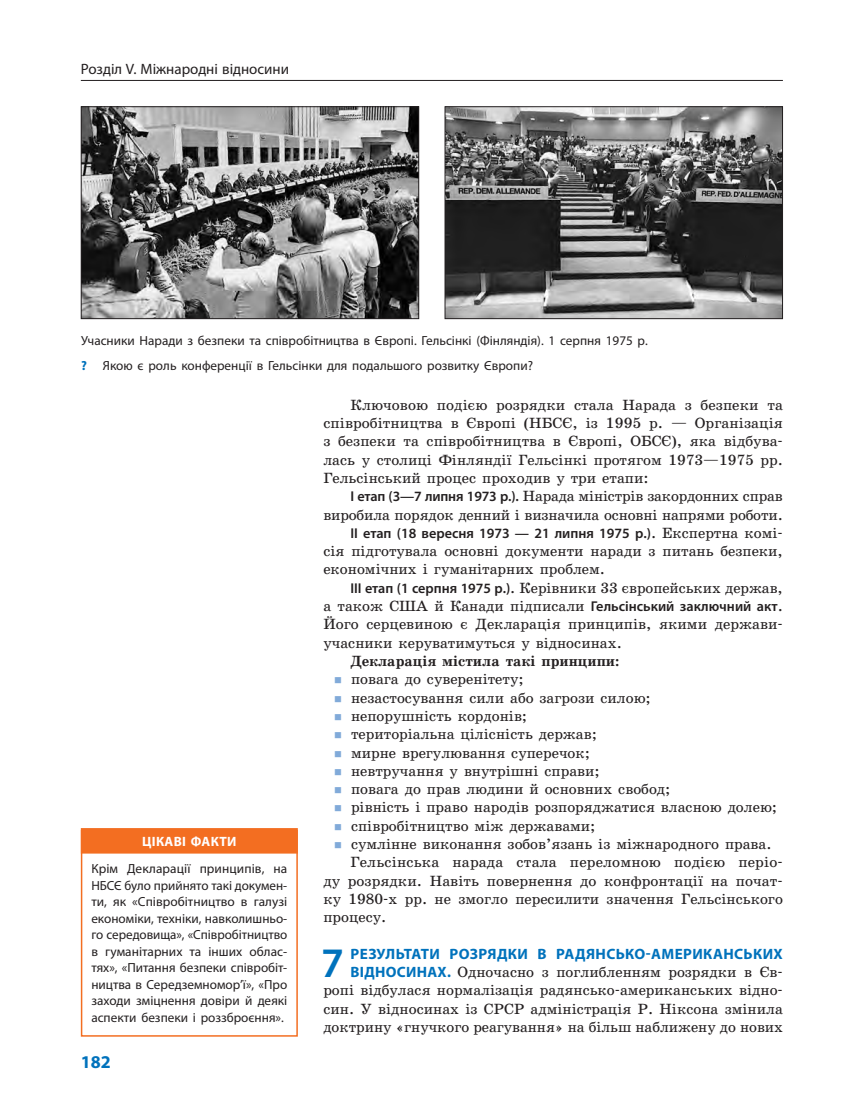
<style>
.page{position:relative;width:851px;height:1106px;background:#fff}
.page>*{position:absolute;margin:0;border:0;box-sizing:border-box;transform-origin:0 0}
.t1{font:600 42.15px "Myriad Pro";color:#0072bc}
.t2{font:700 18px "Myriad Pro";color:#0072bc}
.t3{font:15px/18.3px "School Book C";color:#231f20;text-align:justify}
.t4{font:700 15px "Myriad Pro";letter-spacing:.085em;color:#0072bc}
.t5{font:700 15px "School Book C";color:#231f20}
.t6{font:15px "Myriad Pro";color:#231f20}
.t7{font:600 14.25px "Myriad Pro";color:#231f20}
.t8{font:700 13.5px "Myriad Pro";letter-spacing:.065em;color:#fff}
.t9{font:13.2px/16.5px "Myriad Pro";color:#231f20;text-align:justify}
.s1{font-weight:700;color:#0072bc}
.s2{font-family:"Myriad Pro";font-weight:600;font-size:14.25px}
.s3{font-family:"School Book C";font-weight:400;font-size:15px}
.s4{font-family:"Myriad Pro";font-weight:700;color:#0072bc}
</style>
<div class="page">
<hr style="left:81px;top:80px;width:701px;height:1px;background:#231f20">
<div style="left:81px;top:828px;width:217px;height:25px;background:#f36e21"></div>
<div style="left:81px;top:830px;width:217px;height:206px;border:2px solid #f36e21"></div>
<img style="left:83px;top:108px;width:334px;height:209px">
<div style="left:81px;top:106px;width:338px;height:213px;border:1px solid #231f20"></div>
<img style="left:446px;top:108px;width:334px;height:209px">
<div style="left:444px;top:106px;width:338px;height:213px;border:1px solid #231f20"></div>
<p class="t6" style="left:81px;top:60px;width:210px">Розділ V. Міжнародні відносини</p>
<p class="t9" style="left:81px;top:328px;width:568px;line-height:25px">Учасники Наради з безпеки та співробітництва в Європі. Гельсінкі (Фінляндія). 1 серпня 1975 р. <span class="s1">?</span> Якою є роль конференції в Гельсінки для подальшого розвитку Європи?</p>
<p class="t8" style="left:142px;top:832px;width:96px">Цікаві факти</p>
<p class="t9" style="left:91px;top:860px;width:197px">Крім Декларації принципів, на НБСЄ було прийнято такі докумен&shy;ти, як «Співробітництво в галузі економіки, техніки, навколишньо&shy;го середовища», «Співробітництво в гуманітарних та інших облас&shy;тях», «Питання безпеки співробіт&shy;ництва в Середземномор’ї», «Про заходи зміцнення довіри й деякі аспекти безпеки і роззброєння».</p>
<p class="t2" style="left:81px;top:1049px;width:31px">182</p>
<p class="t3" style="left:323px;top:395px;width:461px;text-indent:27px">Ключовою подією розрядки стала Нарада з безпеки та співробітництва в Європі (НБСЄ, із 1995 р. — Організація з безпеки та співробітництва в Європі, ОБСЄ), яка відбува&shy;лась у столиці Фінляндії Гельсінкі протягом 1973—1975 рр.<br>Гельсінський процес проходив у три етапи:</p>
<p class="t3" style="left:323px;top:487px;width:461px;text-align:right"><span class="s2">I етап (3—7 липня 1973 р.).</span> Нарада міністрів закордонних справ виробила порядок денний і визначила основні напрями роботи.</p>
<p class="t7" style="left:350px;top:524px;width:434px">II етап (18 вересня 1973 — 21 липня 1975 р.)<span class="s3">. Експертна комі-</span></p>
<p class="t3" style="left:323px;top:542px;width:461px">сія підготувала основні документи наради з питань безпеки, економічних і гуманітарних проблем.</p>
<p class="t3" style="left:323px;top:578px;width:461px;text-align:left;text-indent:27px"><span class="s2">III етап (1 серпня 1975 р.)</span>. Керівники 33 європейських держав, а також США й Канади підписали <span class="s2">Гельсінський заключний акт</span>.<br>Його серцевиною є Декларація принципів, якими держави&shy;учасники керуватимуться у відносинах.</p>
<p class="t5" style="left:350px;top:653px;width:270px">Декларація містила такі принципи:</p>
<p class="t3" style="left:351px;top:670px;width:174px">повага до суверенітету;</p>
<p class="t3" style="left:351px;top:688px;width:301px">незастосування сили або загрози силою;</p>
<p class="t3" style="left:351px;top:707px;width:178px">непорушність кордонів;</p>
<p class="t3" style="left:351px;top:725px;width:247px">територіальна цілісність держав;</p>
<p class="t3" style="left:351px;top:743px;width:240px">мирне врегулювання суперечок;</p>
<p class="t3" style="left:351px;top:761px;width:250px">невтручання у внутрішні справи;</p>
<p class="t3" style="left:351px;top:780px;width:321px">повага до прав людини й основних свобод;</p>
<p class="t3" style="left:351px;top:798px;width:427px">рівність і право народів розпоряджатися власною долею;</p>
<p class="t3" style="left:351px;top:816px;width:246px">співробітництво між державами;</p>
<p class="t3" style="left:351px;top:835px;width:422px">сумлінне виконання зобов’язань із міжнародного права.</p>
<p class="t3" style="left:350px;top:853px;width:434px">Гельсінська нарада стала переломною подією періо-</p>
<p class="t3" style="left:323px;top:871px;width:461px">ду розрядки. Навіть повернення до конфронтації на почат-</p>
<p class="t3" style="left:323px;top:890px;width:461px">ку 1980‑х рр. не змогло пересилити значення Гельсінського</p>
<p class="t3" style="left:323px;top:908px;width:65px">процесу.</p>
<h1 class="t1" style="left:321px;top:936px;width:24px">7</h1>
<p class="t4" style="left:350px;top:943px;width:433px">Результати розрядки в радянсько-американських</p>
<p class="t3" style="left:323px;top:962px;width:461px;text-indent:27px"><span class="s4">відн ос инах.</span> Одночасно з поглибленням розрядки в Єв&shy;ропі відбулася нормалізація радянсько-американських відно&shy;син. У відносинах із СРСР адміністрація Р. Ніксона змінила доктрину «гнучкого реагування» на більш наближену до нових</p>
</div>
